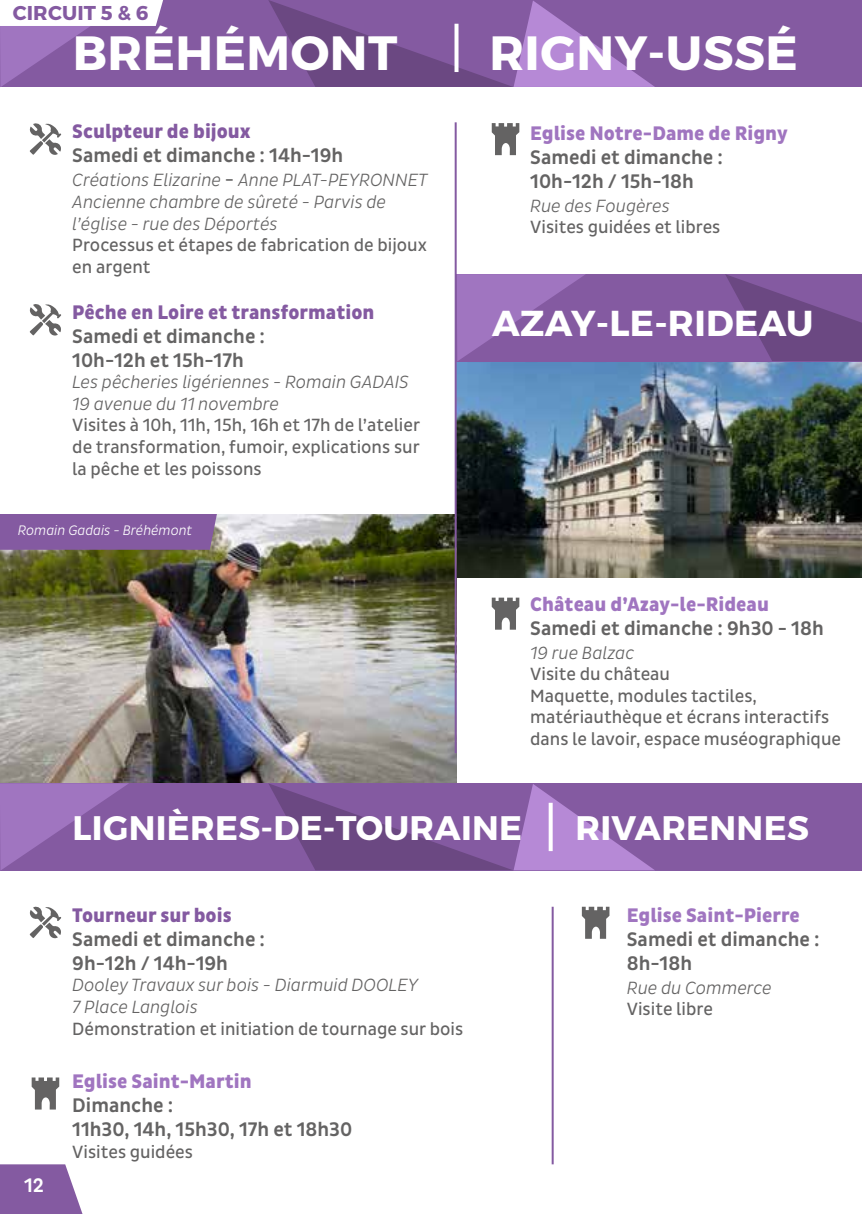
<style>
.page{position:relative;width:862px;height:1214px;background:#fff}
.page>*{position:absolute;margin:0;border:0;box-sizing:border-box;transform-origin:0 0}
.t1{font:700 48px "Montserrat";letter-spacing:.01em;color:#fff}
.t2{font:700 36px "Montserrat";letter-spacing:.01em;color:#fff}
.t3{font:700 34px "Montserrat";letter-spacing:.01em;color:#fff}
.t4{font:500 20px/24px "Pluto Sans Cond";color:#646363}
.t5{font:800 20px "Pluto Sans Cond";color:#a075c0}
.t6{font:800 20px "Pluto Sans Cond";color:#845aa1}
.t7{font:700 20px "Montserrat";letter-spacing:.01em;color:#845aa1}
.t8{font:500 20px "Pluto Sans Cond";color:#fff}
.t9{font:18px/21.6px "Pluto Sans Cond";color:#646363}
.t10{font:italic 300 18px/21.6px "Pluto Sans Cond";color:#646363}
.t11{font:italic 300 14px "Pluto Sans Cond";color:#fff}
.s1{font-weight:400;font-style:normal;font-size:20px}
</style>
<div class="page">
<img style="left:457px;top:361px;width:405px;height:216px">
<img style="left:0;top:514px;width:457px;height:269px">
<div style="left:0;top:0;width:862px;height:87px;background:#845aa1"></div>
<svg style="left:268px;top:0;width:387px;height:87px"></svg>
<div style="left:457px;top:274px;width:405px;height:87px;background:#845aa1"></div>
<svg style="left:457px;top:274px;width:128px;height:87px"></svg>
<svg style="left:725px;top:274px;width:137px;height:87px"></svg>
<div style="left:0;top:783px;width:862px;height:87px;background:#845aa1"></div>
<svg style="left:0;top:783px;width:129px;height:87px"></svg>
<svg style="left:269px;top:784px;width:385px;height:86px"></svg>
<svg style="left:0;top:0;width:163px;height:87px"></svg>
<svg style="left:454px;top:24px;width:4px;height:48px"></svg>
<svg style="left:549px;top:802px;width:4px;height:49px"></svg>
<svg style="left:30px;top:123px;width:31px;height:32px"></svg>
<svg style="left:30px;top:304px;width:31px;height:32px"></svg>
<svg style="left:30px;top:906px;width:31px;height:32px"></svg>
<svg style="left:492px;top:123px;width:27px;height:32px"></svg>
<svg style="left:492px;top:597px;width:27px;height:32px"></svg>
<svg style="left:32px;top:1077px;width:27px;height:32px"></svg>
<svg style="left:582px;top:906px;width:27px;height:32px"></svg>
<hr style="left:552px;top:906px;width:2px;height:258px;background:#845aa1">
<div style="left:0;top:514px;width:217px;height:35px;background:#845aa1"></div>
<svg style="left:0;top:1164px;width:82px;height:49px;background:#916bab"></svg>
<hr style="left:455px;top:122px;width:2px;height:631px;background:#845aa1">
<p class="t7" style="left:13px;top:1px;width:137px">CIRCUIT 5 &amp; 6</p>
<h1 class="t1" style="left:73px;top:23px;width:326px">BRÉHÉMONT</h1>
<p class="t6" style="left:72px;top:120px;width:180px">Sculpteur de bijoux</p>
<p class="t4" style="left:72px;top:144px;width:272px">Samedi et dimanche : 14h-19h</p>
<p class="t10" style="left:72px;top:170px;width:356px">Créations Elizarine <span class="s1">-</span> Anne PLAT-PEYRONNET<br>Ancienne chambre de sûreté - Parvis de l’église - rue des Déportés</p>
<p class="t9" style="left:72px;top:234px;width:356px">Processus et étapes de fabrication de bijoux en argent</p>
<p class="t6" style="left:72px;top:300px;width:304px">Pêche en Loire et transformation</p>
<p class="t4" style="left:72px;top:324px;width:194px">Samedi et dimanche :<br>10h-12h et 15h-17h</p>
<p class="t10" style="left:72px;top:371px;width:338px">Les pêcheries ligériennes - Romain GADAIS<br>19 avenue du 11 novembre</p>
<p class="t9" style="left:72px;top:414px;width:349px;text-align:justify">Visites à 10h, 11h, 15h, 16h et 17h de l’atelier de transformation, fumoir, explications sur la pêche et les poissons</p>
<p class="t11" style="left:18px;top:522px;width:176px">Romain Gadais - Bréhémont</p>
<h1 class="t1" style="left:489px;top:23px;width:310px">RIGNY-USSÉ</h1>
<p class="t5" style="left:530px;top:122px;width:259px">Eglise Notre-Dame de Rigny</p>
<p class="t4" style="left:530px;top:145px;width:194px">Samedi et dimanche :<br>10h-12h / 15h-18h</p>
<p class="t10" style="left:530px;top:195px;width:141px">Rue des Fougères</p>
<p class="t9" style="left:530px;top:217px;width:192px">Visites guidées et libres</p>
<h2 class="t2" style="left:492px;top:300px;width:323px">AZAY-LE-RIDEAU</h2>
<p class="t5" style="left:530px;top:592px;width:240px">Château d’Azay-le-Rideau</p>
<p class="t4" style="left:530px;top:616px;width:295px">Samedi et dimanche : 9h30 - 18h</p>
<p class="t10" style="left:530px;top:641px;width:106px">19 rue Balzac</p>
<p class="t9" style="left:530px;top:663px;width:312px">Visite du château<br>Maquette, modules tactiles, matériauthèque et écrans interactifs dans le lavoir, espace muséographique</p>
<h3 class="t3" style="left:73px;top:806px;width:451px">LIGNIÈRES-DE-TOURAINE</h3>
<h3 class="t3" style="left:575px;top:806px;width:235px">RIVARENNES</h3>
<p class="t8" style="left:24px;top:1173px;width:21px">12</p>
<p class="t6" style="left:72px;top:903px;width:161px">Tourneur sur bois</p>
<p class="t4" style="left:72px;top:927px;width:194px">Samedi et dimanche :<br>9h-12h / 14h-19h</p>
<p class="t10" style="left:72px;top:974px;width:347px">Dooley Travaux sur bois - Diarmuid DOOLEY<br>7 Place Langlois</p>
<p class="t9" style="left:72px;top:1017px;width:392px">Démonstration et initiation de tournage sur bois</p>
<p class="t5" style="left:72px;top:1069px;width:181px">Eglise Saint-Martin</p>
<p class="t4" style="left:72px;top:1093px;width:281px">Dimanche :<br>11h30, 14h, 15h30, 17h et 18h30</p>
<p class="t9" style="left:72px;top:1141px;width:122px">Visites guidées</p>
<p class="t5" style="left:627px;top:903px;width:175px">Eglise Saint-Pierre</p>
<p class="t4" style="left:627px;top:927px;width:194px">Samedi et dimanche :<br>8h-18h</p>
<p class="t10" style="left:627px;top:976px;width:146px">Rue du Commerce</p>
<p class="t9" style="left:627px;top:998px;width:88px">Visite libre</p>
</div>
